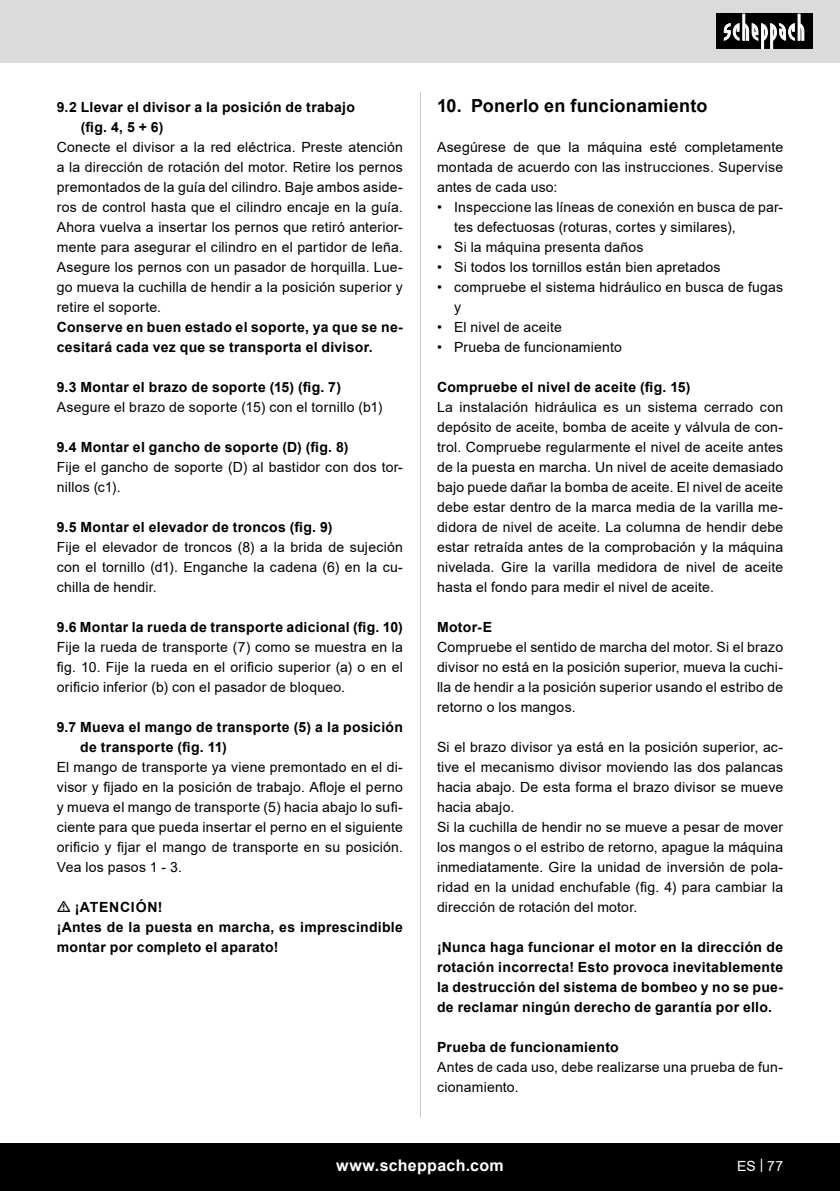
<style>
.page{position:relative;width:840px;height:1191px;background:#fff}
.page>*{position:absolute;margin:0;border:0;box-sizing:border-box;transform-origin:0 0}
.t1{font:700 18px "Arial";letter-spacing:.01em;color:#000}
.t2{font:700 16px "Arial";letter-spacing:.02em;color:#fff}
.t3{font:14px/20px "Arial";letter-spacing:.015em;color:#000;text-align:justify}
.Grundtext_Bold{font:700 14px/20px "Arial";letter-spacing:.02em;color:#000}
.Grundtext_TT{font:700 14px/20px "Arial";letter-spacing:.02em;color:#000}
.Grundtext_TT-2{font:700 14px "Arial";letter-spacing:.055em;color:#000}
.t4{font:14px "Arial";color:#fff}
</style>
<div class="page">
<div style="left:0;top:0;width:839px;height:63px;background:#dbdbdb"></div>
<div style="left:0;top:1143px;width:839px;height:48px;background:#000"></div>
<div style="left:716px;top:14px;width:96px;height:35px;background:#000"></div>
<svg style="left:723px;top:14px;width:81px;height:35px"></svg>
<hr style="left:420px;top:92px;width:1px;height:1025px;background:#c7c7c7">
<p class="Grundtext_TT" style="left:81px;top:97px;width:275px;text-indent:-24px">9.2 Llevar el divisor a la posición de trabajo (fig. 4, 5 + 6)</p>
<p class="t3" style="left:57px;top:137px;width:347px">Conecte el divisor a la red eléctrica. Preste atención a la dirección de rotación del motor. Retire los pernos premontados de la guía del cilindro. Baje ambos aside&shy;ros de control hasta que el cilindro encaje en la guía.<br>Ahora vuelva a insertar los pernos que retiró anterior&shy;mente para asegurar el cilindro en el partidor de leña.<br>Asegure los pernos con un pasador de horquilla. Lue&shy;go mueva la cuchilla de hendir a la posición superior y retire el soporte.</p>
<p class="Grundtext_Bold" style="left:57px;top:317px;width:347px">Conserve en buen estado el soporte, ya que se ne&shy;cesitará cada vez que se transporta el divisor.</p>
<p class="Grundtext_Bold" style="left:57px;top:377px;width:286px">9.3 Montar el brazo de soporte (15) (fig. 7)</p>
<p class="t3" style="left:57px;top:397px;width:327px">Asegure el brazo de soporte (15) con el tornillo (b1)</p>
<p class="Grundtext_Bold" style="left:57px;top:437px;width:293px">9.4 Montar el gancho de soporte (D) (fig. 8)</p>
<p class="t3" style="left:57px;top:457px;width:347px">Fije el gancho de soporte (D) al bastidor con dos tor&shy;nillos (c1).</p>
<p class="Grundtext_Bold" style="left:57px;top:517px;width:277px">9.5 Montar el elevador de troncos (fig. 9)</p>
<p class="t3" style="left:57px;top:537px;width:347px">Fije el elevador de troncos (8) a la brida de sujeción con el tornillo (d1). Enganche la cadena (6) en la cu&shy;chilla de hendir.</p>
<p class="Grundtext_Bold" style="left:57px;top:617px;width:347px">9.6 Montar la rueda de transporte adicional (fig. 10)</p>
<p class="t3" style="left:57px;top:637px;width:347px">Fije la rueda de transporte (7) como se muestra en la fig. 10. Fije la rueda en el orificio superior (a) o en el orificio inferior (b) con el pasador de bloqueo.</p>
<p class="Grundtext_Bold" style="left:80px;top:717px;width:324px;text-indent:-23px">9.7 Mueva el mango de transporte (5) a la posición de transporte (fig. 11)</p>
<p class="t3" style="left:57px;top:757px;width:347px">El mango de transporte ya viene premontado en el di&shy;visor y fijado en la posición de trabajo. Afloje el perno y mueva el mango de transporte (5) hacia abajo lo sufi&shy;ciente para que pueda insertar el perno en el siguiente orificio y fijar el mango de transporte en su posición.<br>Vea los pasos 1 - 3.</p>
<p class="Grundtext_TT-2" style="left:75px;top:897px;width:89px">¡ATENCIÓN!</p>
<p class="Grundtext_Bold" style="left:57px;top:917px;width:347px">¡Antes de la puesta en marcha, es imprescindible montar por completo el aparato!</p>
<p class="t1" style="left:437px;top:93px;width:272px">10. Ponerlo en funcionamiento</p>
<p class="t3" style="left:437px;top:137px;width:347px">Asegúrese de que la máquina esté completamente montada de acuerdo con las instrucciones. Supervise antes de cada uso:</p>
<p class="t3" style="left:454px;top:197px;width:330px;text-indent:-17px">• Inspeccione las líneas de conexión en busca de par&shy;tes defectuosas (roturas, cortes y similares),</p>
<p class="t3" style="left:437px;top:237px;width:208px">• Si la máquina presenta daños</p>
<p class="t3" style="left:437px;top:257px;width:285px">• Si todos los tornillos están bien apretados</p>
<p class="t3" style="left:454px;top:277px;width:330px;text-indent:-17px">• compruebe el sistema hidráulico en busca de fugas y</p>
<p class="t3" style="left:437px;top:317px;width:126px">• El nivel de aceite</p>
<p class="t3" style="left:437px;top:337px;width:186px">• Prueba de funcionamiento</p>
<p class="Grundtext_Bold" style="left:437px;top:377px;width:255px">Compruebe el nivel de aceite (fig. 15)</p>
<p class="t3" style="left:437px;top:397px;width:347px">La instalación hidráulica es un sistema cerrado con depósito de aceite, bomba de aceite y válvula de con&shy;trol. Compruebe regularmente el nivel de aceite antes de la puesta en marcha. Un nivel de aceite demasiado bajo puede dañar la bomba de aceite. El nivel de aceite debe estar dentro de la marca media de la varilla me&shy;didora de nivel de aceite. La columna de hendir debe estar retraída antes de la comprobación y la máquina nivelada. Gire la varilla medidora de nivel de aceite hasta el fondo para medir el nivel de aceite.</p>
<p class="Grundtext_Bold" style="left:437px;top:617px;width:56px">Motor-E</p>
<p class="t3" style="left:437px;top:637px;width:347px">Compruebe el sentido de marcha del motor. Si el brazo divisor no está en la posición superior, mueva la cuchi&shy;lla de hendir a la posición superior usando el estribo de retorno o los mangos.</p>
<p class="t3" style="left:437px;top:737px;width:347px">Si el brazo divisor ya está en la posición superior, ac&shy;tive el mecanismo divisor moviendo las dos palancas hacia abajo. De esta forma el brazo divisor se mueve hacia abajo.</p>
<p class="t3" style="left:437px;top:817px;width:347px">Si la cuchilla de hendir no se mueve a pesar de mover los mangos o el estribo de retorno, apague la máquina inmediatamente. Gire la unidad de inversión de pola&shy;ridad en la unidad enchufable (fig. 4) para cambiar la dirección de rotación del motor.</p>
<p class="Grundtext_Bold" style="left:437px;top:937px;width:347px;text-align:justify">¡Nunca haga funcionar el motor en la dirección de rotación incorrecta! Esto provoca inevitablemente la destrucción del sistema de bombeo y no se pue&shy;de reclamar ningún derecho de garantía por ello.</p>
<p class="Grundtext_Bold" style="left:437px;top:1037px;width:183px">Prueba de funcionamiento</p>
<p class="t3" style="left:437px;top:1057px;width:347px">Antes de cada uso, debe realizarse una prueba de fun&shy;cionamiento.</p>
<p class="t2" style="left:336px;top:1154px;width:169px">www.scheppach.com</p>
<p class="t4" style="left:736px;top:1156px;width:48px">ES | 77</p>
</div>
